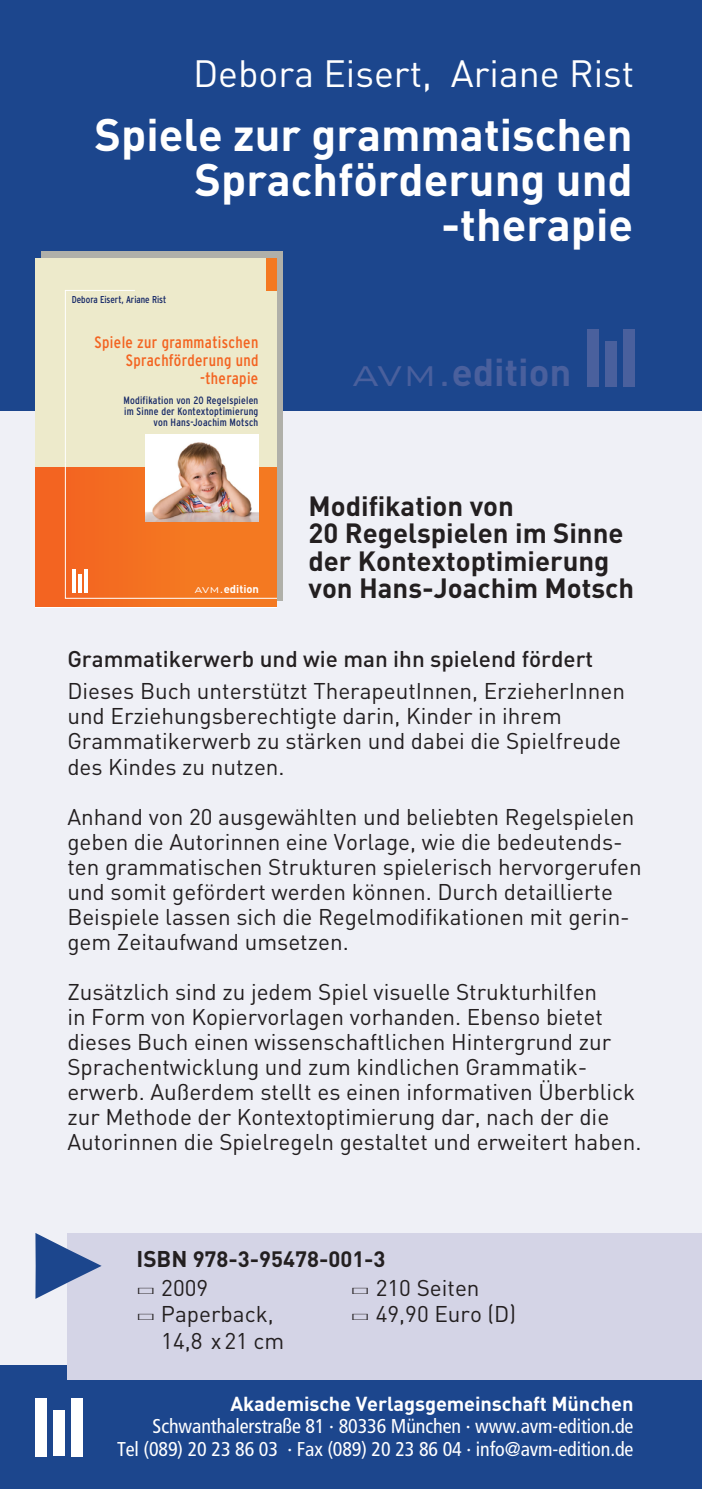
<style>
.page{position:relative;width:702px;height:1489px;background:#fff}
.page>*{position:absolute;margin:0;border:0;box-sizing:border-box;transform-origin:0 0}
.t1{font:700 45px/45px "DIN";color:#fff;text-align:right}
.t2{font:700 38.25px "DIN";color:#4a609d}
.t3{font:37.5px "DIN";color:#fff}
.t4{font:700 27.5px/27.5px "DIN";color:#231f20}
.t5{font:22.5px/25px "DIN";color:#231f20}
.t6{font:500 22.5px "DIN";color:#231f20}
.t7{font:700 22px "DIN";color:#231f20}
.t8{font:condensed 20px/22.5px "Frutiger";letter-spacing:-.005em;color:#fff;text-align:right}
.t9{font:700 20px "DIN";letter-spacing:-.005em;color:#fff}
.t10{font:condensed 16.5px/17.5px "Interstate";letter-spacing:.02em;color:#f36421;text-align:right}
.t11{font:700 11.25px "DIN";color:#fff}
.t12{font:condensed 10.5px/11.2px "Interstate";letter-spacing:.02em;color:#182a68;text-align:right}
.t13{font:condensed 10px "Interstate";color:#182a68}
.t14{font:9px "European Pi Three";color:#231f20;scale:2.5 1}
.s1{font-family:"Bank Gothic BT";font-weight:300}
.s2{font-size:22.5px}
</style>
<div class="page">
<div style="left:0;top:366px;width:702px;height:1006px;background:#eff0f6"></div>
<div style="left:0;top:1364px;width:702px;height:124px;background:#1c468d"></div>
<div style="left:0;top:0;width:702px;height:411px;background:#1c468d"></div>
<div style="left:35px;top:1397px;width:11px;height:59px;background:#fff"></div>
<div style="left:53px;top:1410px;width:12px;height:46px;background:#fff"></div>
<div style="left:71px;top:1397px;width:12px;height:59px;background:#fff"></div>
<div style="left:587px;top:329px;width:11px;height:58px;background:#4a609d"></div>
<div style="left:605px;top:341px;width:11px;height:46px;background:#4a609d"></div>
<div style="left:623px;top:329px;width:11px;height:58px;background:#4a609d"></div>
<div style="left:42px;top:252px;width:241px;height:349px;background:#b0b0a9"></div>
<div style="left:67px;top:1233px;width:635px;height:146px;background:#d4d4e6"></div>
<svg style="left:35px;top:1233px;width:67px;height:65px"></svg>
<div style="left:35px;top:258px;width:242px;height:348px;background:#edeacb"></div>
<div style="left:35px;top:467px;width:242px;height:139px;background:linear-gradient(to right,#f36321,#f47e21)"></div>
<svg style="left:65px;top:290px;width:212px;height:309px"></svg>
<div style="left:267px;top:258px;width:10px;height:32px;background:#f47921"></div>
<hr style="left:72px;top:569px;width:4px;height:23px;background:#fff">
<hr style="left:78px;top:574px;width:4px;height:18px;background:#fff">
<hr style="left:84px;top:569px;width:4px;height:23px;background:#fff">
<h3 class="t3" style="left:193px;top:50px;width:442px">Debora Eisert, Ariane Rist</h3>
<h1 class="t1" style="left:95px;top:110px;width:540px">Spiele zur grammatischen<br>Sprachförderung und -therapie</h1>
<p class="t13" style="left:72px;top:294px;width:96px">Debora Eisert, Ariane Rist</p>
<p class="t10" style="left:95px;top:334px;width:165px">Spiele zur grammatischen<br>Sprachförderung und -therapie</p>
<p class="t12" style="left:123px;top:394px;width:136px">Modifikation von 20 Regelspielen im Sinne der Kontextoptimierung von Hans-Joachim Motsch</p>
<p class="t11" style="left:194px;top:581px;width:66px"><span class="s1">AVM.</span>edition</p>
<h2 class="t2" style="left:352px;top:347px;width:221px"><span class="s1">AVM.</span>edition</h2>
<p class="t4" style="left:308px;top:491px;width:327px">Modifikation von<br>20 Regelspielen im Sinne der Kontextoptimierung von Hans-Joachim Motsch</p>
<p class="t6" style="left:67px;top:644px;width:527px">Grammatikerwerb und wie man ihn spielend fördert</p>
<p class="t5" style="left:67px;top:678px;width:559px">Dieses Buch unterstützt TherapeutInnen, ErzieherInnen und Erziehungsberechtigte darin, Kinder in ihrem Grammatikerwerb zu stärken und dabei die Spielfreude des Kindes zu nutzen.</p>
<p class="t5" style="left:67px;top:803px;width:575px">Anhand von 20 ausgewählten und beliebten Regelspielen geben die Autorinnen eine Vorlage, wie die bedeutends&shy;ten grammatischen Strukturen spielerisch hervorgerufen und somit gefördert werden können. Durch detaillierte Beispiele lassen sich die Regelmodifikationen mit gerin&shy;gem Zeitaufwand umsetzen.</p>
<p class="t5" style="left:67px;top:978px;width:575px">Zusätzlich sind zu jedem Spiel visuelle Strukturhilfen<br>in Form von Kopiervorlagen vorhanden. Ebenso bietet dieses Buch einen wissenschaftlichen Hintergrund zur Sprachentwicklung und zum kindlichen Grammatik&shy;erwerb. Außerdem stellt es einen informativen Überblick zur Methode der Kontextoptimierung dar, nach der die Autorinnen die Spielregeln gestaltet und erweitert haben.</p>
<p class="t7" style="left:136px;top:1244px;width:250px"><span class="s2">ISBN</span> 978-3-95478-001-3</p>
<p class="t14" style="left:136px;top:1284px;width:9px">l</p>
<p class="t5" style="left:161px;top:1274px;width:48px">2009</p>
<p class="t14" style="left:136px;top:1310px;width:9px">l</p>
<p class="t5" style="left:161px;top:1300px;width:125px;line-height:26.2px">Paperback,<br>14,8 x21 cm</p>
<p class="t14" style="left:351px;top:1284px;width:9px">l</p>
<p class="t5" style="left:376px;top:1274px;width:105px">210 Seiten</p>
<p class="t14" style="left:351px;top:1310px;width:9px">l</p>
<p class="t5" style="left:376px;top:1301px;width:142px">49,90 Euro (D)</p>
<p class="t9" style="left:230px;top:1390px;width:404px">Akademische Verlagsgemeinschaft München</p>
<p class="t8" style="left:117px;top:1414px;width:518px">Schwanthalerstraße 81 · 80336 München · www.avm-edition.de<br>Tel (089) 20 23 86 03 · Fax (089) 20 23 86 04 · info@avm-edition.de</p>
</div>
